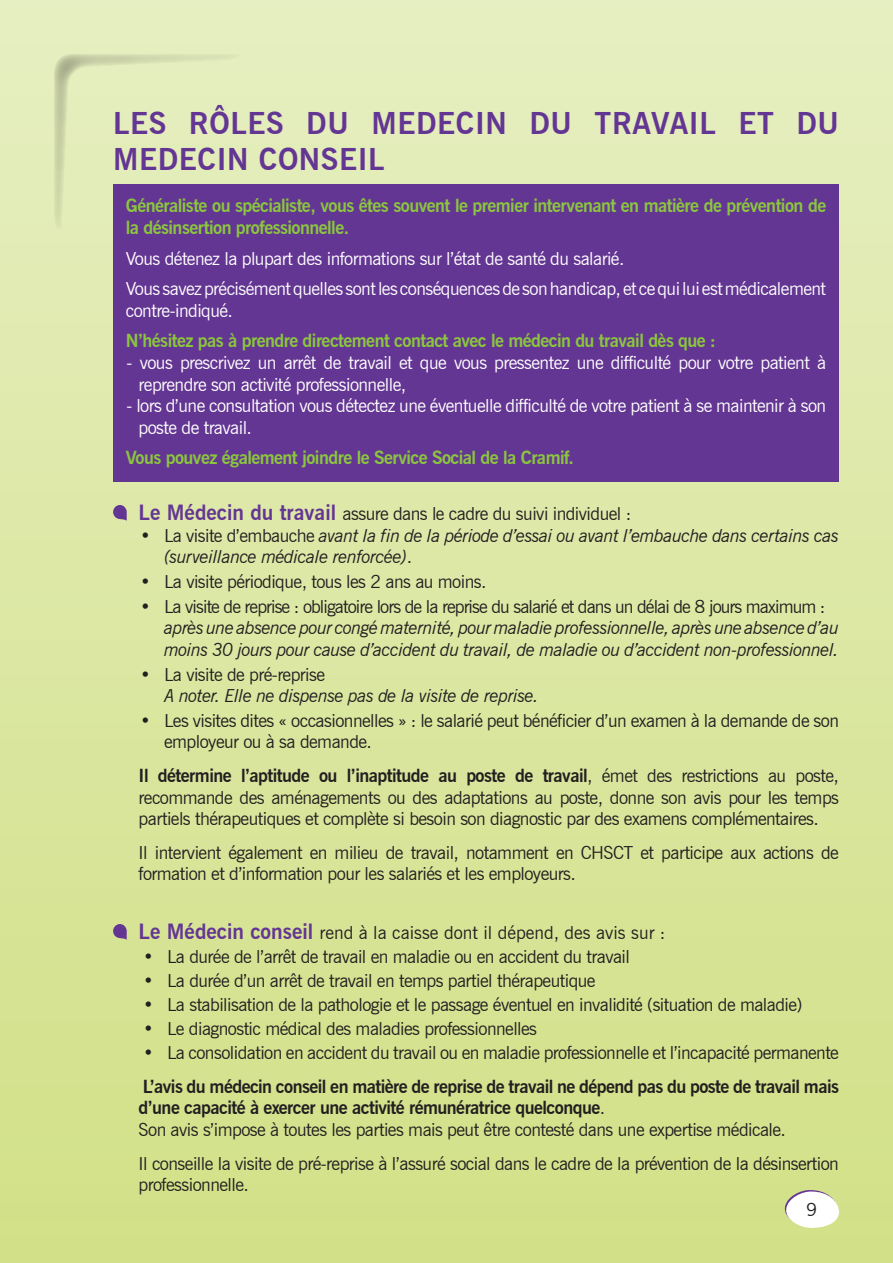
<style>
.page{position:relative;width:893px;height:1263px;background:#fff}
.page>*{position:absolute;margin:0;border:0;box-sizing:border-box;transform-origin:0 0}
.t1{font:700 30px/36px "News Gothic BT";letter-spacing:.02em;color:#643693}
.t2{font:18px/21.6px "News Gothic BT";letter-spacing:-.03em;color:#231f20}
.t3{font:18px/21.6px "News Gothic BT";letter-spacing:-.03em;color:#fff}
.t4{font:italic 18px/21.6px "News Gothic BT";letter-spacing:-.03em;color:#231f20}
.t5{font:700 18px/21.6px "News Gothic BT";letter-spacing:-.03em;color:#8bc63e}
.t6{font:700 18px/21.6px "News Gothic BT";letter-spacing:-.03em;color:#231f20}
.t7{font:18px "News Gothic BT";letter-spacing:-.05em;color:#231f20}
.t8{font:18px "News Gothic BT";color:#231f20}
.s1{font-weight:700;font-size:21px;color:#643693}
.s2{font-style:normal}
.s3{font-weight:700}
.s4{font-weight:400}
</style>
<div class="page">
<div style="left:0;top:0;width:893px;height:1263px;background:linear-gradient(to bottom,#e6eec1,#d1e086)"></div>
<svg style="left:54px;top:54px;width:186px;height:176px;background:#e0e9b8"></svg>
<div style="left:113px;top:185px;width:726px;height:297px;background:#643693"></div>
<svg style="left:113px;top:505px;width:14px;height:16px"></svg>
<svg style="left:113px;top:924px;width:14px;height:16px"></svg>
<svg style="left:784px;top:1189px;width:55px;height:39px"></svg>
<h1 class="t1" style="left:113px;top:105px;width:727px">LES RôLES DU MEDECIN DU TRAVAIL ET DU<br>MEDECIN CONSEIL</h1>
<p class="t5" style="left:126px;top:195px;width:702px">Généraliste ou spécialiste, vous êtes souvent le premier intervenant en matière de prévention de la désinsertion professionnelle.</p>
<p class="t3" style="left:126px;top:243px;width:702px;line-height:30.6px">Vous détenez la plupart des informations sur l’état de santé du salarié.<br>Vous savez précisément quelles sont les conséquences de son handicap, et ce qui lui est médicalement</p>
<p class="t3" style="left:126px;top:299px;width:109px">contre-indiqué.</p>
<p class="t5" style="left:126px;top:330px;width:592px">N’hésitez pas à prendre directement contact avec le médecin du travail dès que :</p>
<p class="t3" style="left:139px;top:352px;width:689px;text-indent:-12px">- vous prescrivez un arrêt de travail et que vous pressentez une difficulté pour votre patient à reprendre son activité professionnelle,</p>
<p class="t3" style="left:139px;top:395px;width:689px;text-indent:-12px">- lors d’une consultation vous détectez une éventuelle difficulté de votre patient à se maintenir à son poste de travail.</p>
<p class="t5" style="left:126px;top:447px;width:449px">Vous pouvez également joindre le Service Social de la Cramif.</p>
<p class="t2" style="left:139px;top:503px;width:494px"><span class="s1">Le Médecin du travail</span> assure dans le cadre du suivi individuel :</p>
<p class="t4" style="left:164px;top:524px;width:676px;text-indent:-24px"><span class="s2">• La visite d’embauche</span> avant la fin de la période d’essai ou avant l’embauche dans certains cas (surveillance médicale renforcée)<span class="s2">.</span></p>
<p class="t2" style="left:140px;top:571px;width:348px">• La visite périodique, tous les 2 ans au moins.</p>
<p class="t7" style="left:140px;top:595px;width:687px">• La visite de reprise : obligatoire lors de la reprise du salarié et dans un délai de 8 jours maximum :</p>
<p class="t4" style="left:164px;top:617px;width:676px">après une absence pour congé maternité, pour maladie professionnelle, après une absence d’au moins 30 jours pour cause d’accident du travail, de maladie ou d’accident non-professionnel.</p>
<p class="t2" style="left:140px;top:663px;width:186px">• La visite de pré-reprise</p>
<p class="t4" style="left:164px;top:685px;width:376px">A noter. Elle ne dispense pas de la visite de reprise.</p>
<p class="t2" style="left:164px;top:709px;width:676px;text-indent:-24px">• Les visites dites « occasionnelles » : le salarié peut bénéficier d’un examen à la demande de son employeur ou à sa demande.</p>
<p class="t2" style="left:139px;top:765px;width:702px;text-align:justify"><span class="s3">Il détermine l’aptitude ou l’inaptitude au poste de travail</span>, émet des restrictions au poste, recommande des aménagements ou des adaptations au poste, donne son avis pour les temps partiels thérapeutiques et complète si besoin son diagnostic par des examens complémentaires.</p>
<p class="t2" style="left:139px;top:841px;width:702px">Il intervient également en milieu de travail, notamment en CHSCT et participe aux actions de formation et d’information pour les salariés et les employeurs.</p>
<p class="t8" style="left:139px;top:922px;width:528px"><span class="s1">Le Médecin conseil</span> rend à la caisse dont il dépend, des avis sur :</p>
<p class="t2" style="left:143px;top:946px;width:488px">• La durée de l’arrêt de travail en maladie ou en accident du travail</p>
<p class="t2" style="left:143px;top:970px;width:454px">• La durée d’un arrêt de travail en temps partiel thérapeutique</p>
<p class="t2" style="left:143px;top:994px;width:661px">• La stabilisation de la pathologie et le passage éventuel en invalidité (situation de maladie)</p>
<p class="t2" style="left:143px;top:1018px;width:395px">• Le diagnostic médical des maladies professionnelles</p>
<p class="t2" style="left:143px;top:1042px;width:697px">• La consolidation en accident du travail ou en maladie professionnelle et l’incapacité permanente</p>
<p class="t6" style="left:139px;top:1075px;width:702px">L’avis du médecin conseil en matière de reprise de travail ne dépend pas du poste de travail mais d’une capacité à exercer une activité rémunératrice quelconque<span class="s4">.<br>Son avis s’impose à toutes les parties mais peut être contesté dans une expertise médicale.</span></p>
<p class="t2" style="left:139px;top:1152px;width:702px">Il conseille la visite de pré-reprise à l’assuré social dans le cadre de la prévention de la désinsertion professionnelle.</p>
<p class="t2" style="left:806px;top:1198px;width:12px">9</p>
</div>
